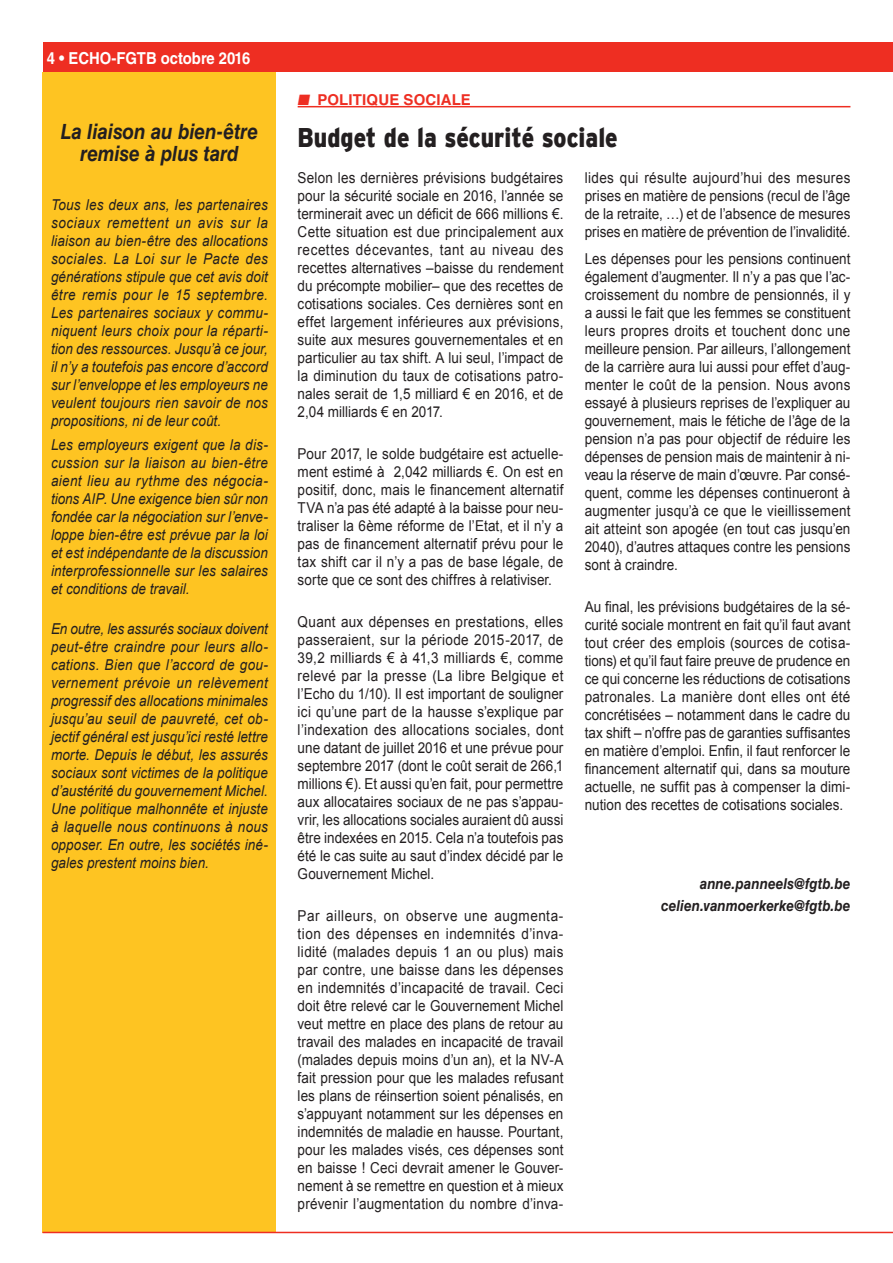
<style>
.page{position:relative;width:893px;height:1263px;background:#fff}
.page>*{position:absolute;margin:0;border:0;box-sizing:border-box;transform-origin:0 0}
.TITEL_18_20{font:900 27px "Interstate";color:#231f20;scale:.85 1}
.KADERTEKST_10_12{font:italic 700 21px/22.5px "Helvetica LT Std";letter-spacing:-.005em;color:#231f20;text-align:center;scale:.9 1}
.t1{font:700 16.5px "Helvetica LT Std";color:#fff;scale:.9 1}
.BODY_ECHO_10_12{font:15px/18px "Arial";letter-spacing:.005em;color:#231f20;text-align:justify;scale:.9 1}
.KADERTEKST_10_12-2{font:italic 15px/18px "Arial";letter-spacing:.005em;color:#231f20;text-align:justify;scale:.9 1}
.BODY_ECHO_10_12-2{font:italic 700 15px "Helvetica LT Std";letter-spacing:.005em;color:#231f20;scale:.9 1}
.t2{font:700 15px "Helvetica LT Std";letter-spacing:.01em;color:#ee2e22}
</style>
<div class="page">
<div style="left:43px;top:43px;width:850px;height:29px;background:#ee2e22"></div>
<div style="left:43px;top:72px;width:233px;height:1161px;background:#fec422"></div>
<hr style="left:43px;top:1232px;width:850px;height:1px;background:#ee2e22">
<hr style="left:298px;top:106px;width:552px;height:1px;background:#ee2e22">
<p class="t1" style="left:47px;top:48px;width:228px">4 • ECHO-FGTB octobre 2016</p>
<p class="KADERTEKST_10_12" style="left:61px;top:120px;width:221px">La liaison au bien-être remise à plus tard</p>
<p class="KADERTEKST_10_12-2" style="left:51px;top:196px;width:242px">Tous les deux ans, les partenaires sociaux remettent un avis sur la liaison au bien-être des allocations sociales. La Loi sur le Pacte des générations stipule que cet avis doit être remis pour le 15 septembre.<br>Les partenaires sociaux y commu&shy;niquent leurs choix pour la réparti&shy;tion des ressources. Jusqu’à ce jour, il n’y a toutefois pas encore d’accord sur l’enveloppe et les employeurs ne veulent toujours rien savoir de nos propositions, ni de leur coût.</p>
<p class="KADERTEKST_10_12-2" style="left:51px;top:436px;width:242px">Les employeurs exigent que la dis&shy;cussion sur la liaison au bien-être aient lieu au rythme des négocia&shy;tions AIP. Une exigence bien sûr non fondée car la négociation sur l’enve&shy;loppe bien-être est prévue par la loi et est indépendante de la discussion interprofessionnelle sur les salaires et conditions de travail.</p>
<p class="KADERTEKST_10_12-2" style="left:51px;top:620px;width:242px">En outre, les assurés sociaux doivent peut-être craindre pour leurs allo&shy;cations. Bien que l’accord de gou&shy;vernement prévoie un relèvement progressif des allocations minimales jusqu’au seuil de pauvreté, cet ob&shy;jectif général est jusqu’ici resté lettre morte. Depuis le début, les assurés sociaux sont victimes de la politique d’austérité du gouvernement Michel.<br>Une politique malhonnête et injuste à laquelle nous continuons à nous opposer. En outre, les sociétés iné&shy;gales prestent moins bien.</p>
<p class="t2" style="left:298px;top:90px;width:175px">■ POLITIQUE SOCIALE</p>
<p class="TITEL_18_20" style="left:298px;top:122px;width:378px">Budget de la sécurité sociale</p>
<p class="BODY_ECHO_10_12" style="left:298px;top:169px;width:297px">Selon les dernières prévisions budgétaires pour la sécurité sociale en 2016, l’année se terminerait avec un déficit de 666 millions €.<br>Cette situation est due principalement aux recettes décevantes, tant au niveau des recettes alternatives –baisse du rendement du précompte mobilier– que des recettes de cotisations sociales. Ces dernières sont en effet largement inférieures aux prévisions, suite aux mesures gouvernementales et en particulier au tax shift. A lui seul, l’impact de la diminution du taux de cotisations patro&shy;nales serait de 1,5 milliard € en 2016, et de 2,04 milliards € en 2017.</p>
<p class="BODY_ECHO_10_12" style="left:298px;top:445px;width:297px">Pour 2017, le solde budgétaire est actuelle&shy;ment estimé à 2,042 milliards €. On est en positif, donc, mais le financement alternatif TVA n’a pas été adapté à la baisse pour neu&shy;traliser la 6ème réforme de l’Etat, et il n’y a pas de financement alternatif prévu pour le tax shift car il n’y a pas de base légale, de sorte que ce sont des chiffres à relativiser.</p>
<p class="BODY_ECHO_10_12" style="left:298px;top:613px;width:297px">Quant aux dépenses en prestations, elles passeraient, sur la période 2015-2017, de 39,2 milliards € à 41,3 milliards €, comme relevé par la presse (La libre Belgique et l’Echo du 1/10). Il est important de souligner ici qu’une part de la hausse s’explique par l’indexation des allocations sociales, dont une datant de juillet 2016 et une prévue pour septembre 2017 (dont le coût serait de 266,1 millions €). Et aussi qu’en fait, pour permettre aux allocataires sociaux de ne pas s’appau&shy;vrir, les allocations sociales auraient dû aussi être indexées en 2015. Cela n’a toutefois pas été le cas suite au saut d’index décidé par le Gouvernement Michel.</p>
<p class="BODY_ECHO_10_12" style="left:298px;top:907px;width:297px">Par ailleurs, on observe une augmenta&shy;tion des dépenses en indemnités d’inva&shy;lidité (malades depuis 1 an ou plus) mais par contre, une baisse dans les dépenses en indemnités d’incapacité de travail. Ceci doit être relevé car le Gouvernement Michel veut mettre en place des plans de retour au travail des malades en incapacité de travail (malades depuis moins d’un an), et la NV-A fait pression pour que les malades refusant les plans de réinsertion soient pénalisés, en s’appuyant notamment sur les dépenses en indemnités de maladie en hausse. Pourtant, pour les malades visés, ces dépenses sont en baisse ! Ceci devrait amener le Gouver&shy;nement à se remettre en question et à mieux prévenir l’augmentation du nombre d’inva-</p>
<p class="BODY_ECHO_10_12" style="left:585px;top:169px;width:297px">lides qui résulte aujourd’hui des mesures prises en matière de pensions (recul de l’âge de la retraite, …) et de l’absence de mesures prises en matière de prévention de l’invalidité.</p>
<p class="BODY_ECHO_10_12" style="left:585px;top:250px;width:297px">Les dépenses pour les pensions continuent également d’augmenter. Il n’y a pas que l’ac&shy;croissement du nombre de pensionnés, il y a aussi le fait que les femmes se constituent leurs propres droits et touchent donc une meilleure pension. Par ailleurs, l’allongement de la carrière aura lui aussi pour effet d’aug&shy;menter le coût de la pension. Nous avons essayé à plusieurs reprises de l’expliquer au gouvernement, mais le fétiche de l’âge de la pension n’a pas pour objectif de réduire les dépenses de pension mais de maintenir à ni&shy;veau la réserve de main d’œuvre. Par consé&shy;quent, comme les dépenses continueront à augmenter jusqu’à ce que le vieillissement ait atteint son apogée (en tout cas jusqu’en 2040), d’autres attaques contre les pensions sont à craindre.</p>
<p class="BODY_ECHO_10_12" style="left:585px;top:597px;width:297px">Au final, les prévisions budgétaires de la sé&shy;curité sociale montrent en fait qu’il faut avant tout créer des emplois (sources de cotisa&shy;tions) et qu’il faut faire preuve de prudence en ce qui concerne les réductions de cotisations patronales. La manière dont elles ont été concrétisées – notamment dans le cadre du tax shift – n’offre pas de garanties suffisantes en matière d’emploi. Enfin, il faut renforcer le financement alternatif qui, dans sa mouture actuelle, ne suffit pas à compenser la dimi&shy;nution des recettes de cotisations sociales.</p>
<p class="BODY_ECHO_10_12-2" style="left:700px;top:874px;width:169px">anne.panneels@fgtb.be</p>
<p class="BODY_ECHO_10_12-2" style="left:661px;top:896px;width:212px">celien.vanmoerkerke@fgtb.be</p>
</div>
